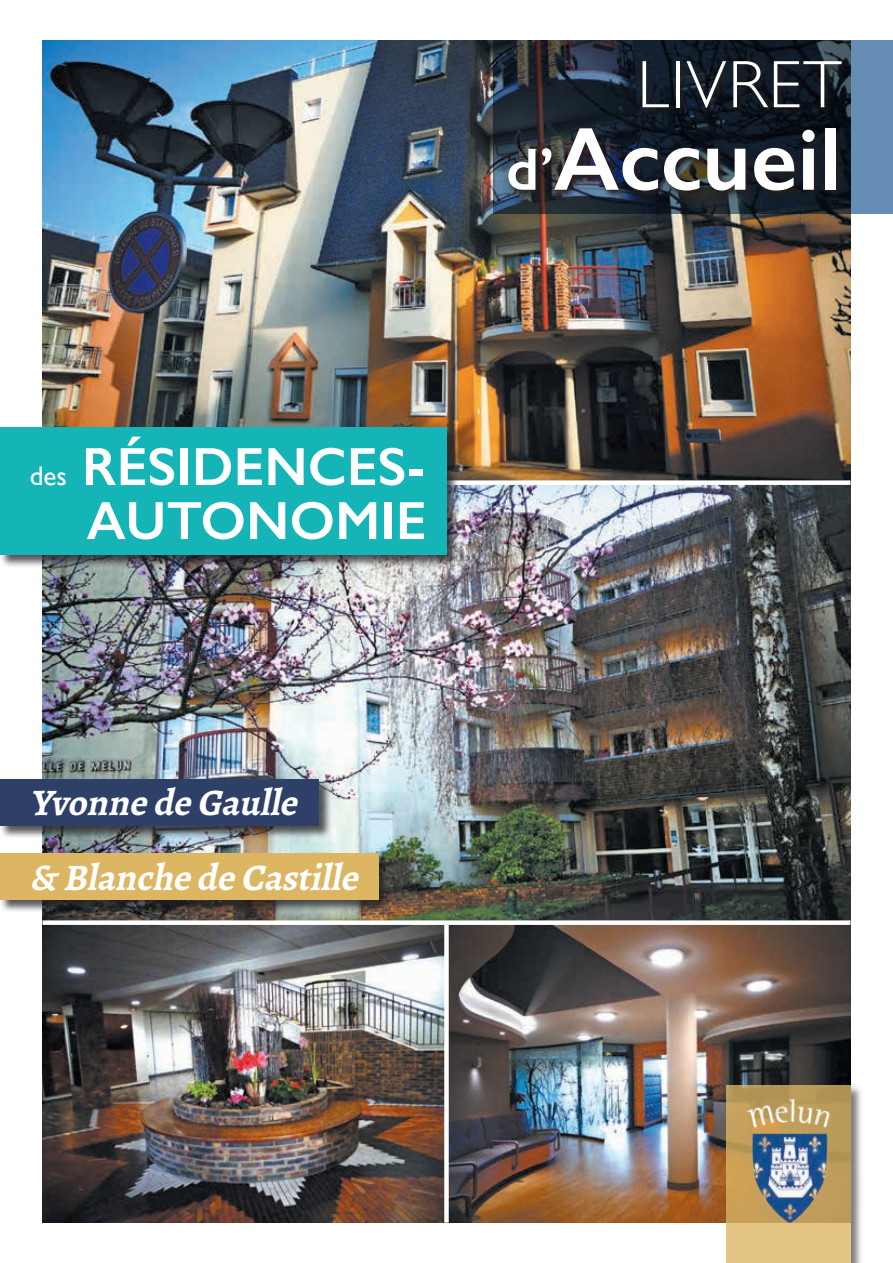
<style>
.page{position:relative;width:893px;height:1263px;background:#fff}
.page>*{position:absolute;margin:0;border:0;box-sizing:border-box;transform-origin:0 0}
.t1{font:600 90px "Gill Sans";color:#fff}
.t2{font:300 67.5px "Gill Sans";letter-spacing:.025em;color:#fff}
.t3{font:600 54px/54px "Gill Sans";color:#fff;text-align:right}
.t4{font:italic 700 37.5px/74.8px "Alegreya";color:#fff}
.s1{font-size:60px}
.s2{font-weight:400;font-size:27px}
</style>
<div class="page">
<img style="left:43px;top:40px;width:807px;height:1182px">
<div style="left:43px;top:480px;width:807px;height:5px;background:#fff"></div>
<div style="left:43px;top:920px;width:807px;height:5px;background:#fff"></div>
<div style="left:444px;top:925px;width:5px;height:297px;background:#fff"></div>
<svg style="left:493px;top:40px;width:400px;height:174px;background:#374b60"></svg>
<svg style="left:506px;top:60px;width:345px;height:141px;background:#1b222b"></svg>
<div style="left:726px;top:1085px;width:137px;height:178px;background:#231f20;opacity:.75"></div>
<svg style="left:726px;top:1085px;width:124px;height:178px;background:#d0b06d"></svg>
<img style="left:741px;top:1098px;width:98px;height:124px">
<div style="left:0;top:427px;width:459px;height:140px;background:#231f20;opacity:.75"></div>
<div style="left:0;top:427px;width:446px;height:128px;background:#15b4b6"></div>
<div style="left:0;top:779px;width:332px;height:60px;background:#231f20;opacity:.75"></div>
<div style="left:0;top:779px;width:319px;height:47px;background:#2e4068"></div>
<div style="left:0;top:853px;width:391px;height:60px;background:#231f20;opacity:.75"></div>
<div style="left:0;top:853px;width:378px;height:47px;background:#ddb664"></div>
<h2 class="t2" style="left:637px;top:32px;width:206px">LIVRET</h2>
<h1 class="t1" style="left:506px;top:105px;width:337px"><span class="s1">d’</span>Accueil</h1>
<h3 class="t3" style="left:30px;top:439px;width:398px"><span class="s2">des</span> RÉSIDENCES-<br>AUTONOMIE</h3>
<p class="t4" style="left:30px;top:765px;width:338px">Yvonne de Gaulle<br>&amp; Blanche de Castille</p>
</div>
